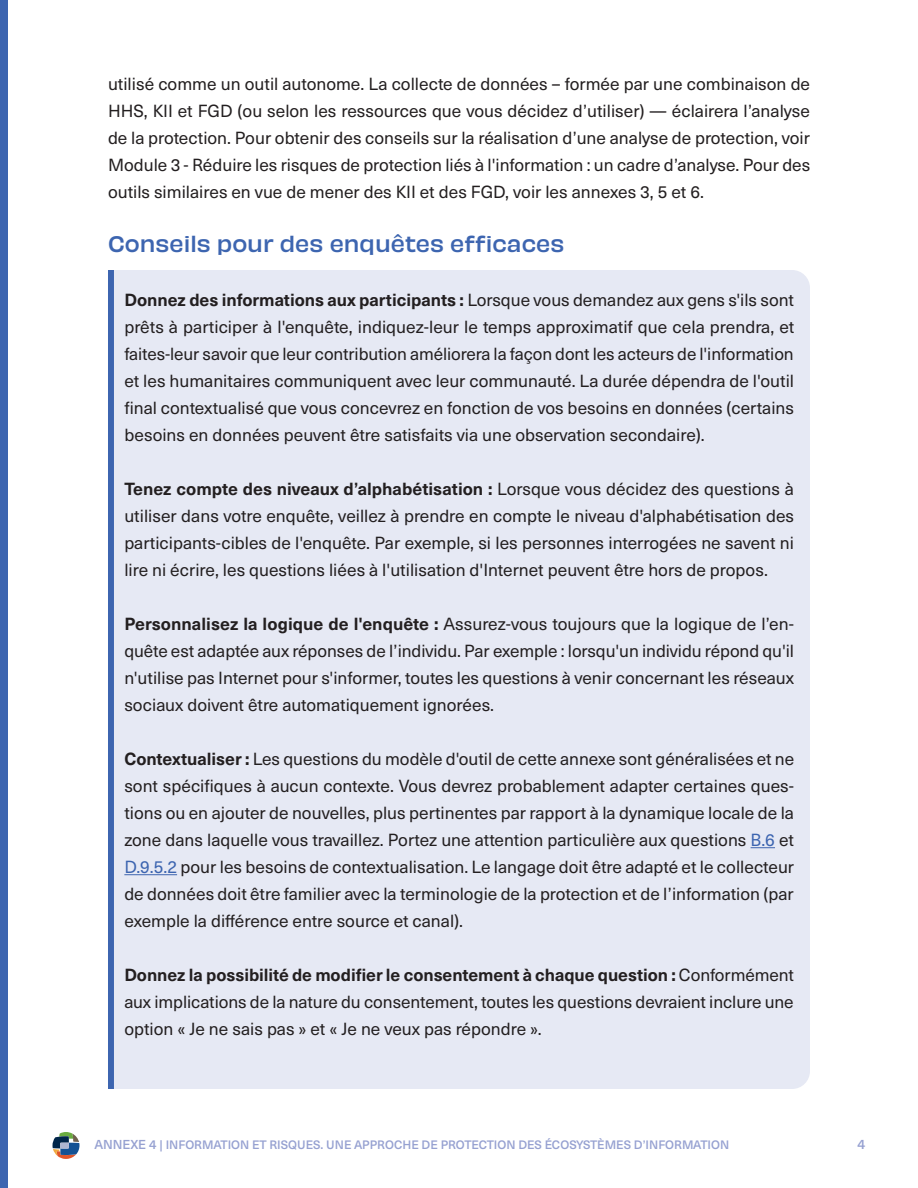
<style>
.page{position:relative;width:918px;height:1188px;background:#fff}
.page>*{position:absolute;margin:0;border:0;box-sizing:border-box;transform-origin:0 0}
.t1{font:500 21px "Obviously";color:#3d65b0}
.body{font:17.25px/27px "Neue Haas Unica W1 G";color:#231f20;text-align:justify}
.t2{font:500 13.5px "Neue Haas Unica W1 G";color:#96a1d1}
.pg_title_small{font:500 12px "Neue Haas Unica W1 G";color:#96a1d1}
.s1{font-weight:700}
.s2{color:#3d65b0}
.s3{font-size:12.75px}
</style>
<div class="page">
<svg style="left:52px;top:1132px;width:28px;height:27px"></svg>
<div style="left:114px;top:270px;width:696px;height:819px;background:#e6e9f4"></div>
<div style="left:108px;top:270px;width:6px;height:819px;background:#3d65b0"></div>
<svg style="left:751px;top:847px;width:24px;height:1px"></svg>
<hr style="left:124px;top:874px;width:53px;height:1px;background:#3d65b0">
<div style="left:0;top:0;width:8px;height:1188px;background:#3d65b0"></div>
<p class="body" style="left:108px;top:69px;width:704px">utilisé comme un outil autonome. La collecte de données – formée par une combinaison de HHS, KII et FGD (ou selon les ressources que vous décidez d’utiliser) — éclairera l’analyse de la protection. Pour obtenir des conseils sur la réalisation d’une analyse de protection, voir Module 3 - Réduire les risques de protection liés à l'information : un cadre d’analyse. Pour des outils similaires en vue de mener des KII et des FGD, voir les annexes 3, 5 et 6.</p>
<h3 class="t1" style="left:108px;top:227px;width:458px">Conseils pour des enquêtes efficaces</h3>
<p class="body" style="left:124px;top:285px;width:672px"><span class="s1">Donnez des informations aux participants :</span> Lorsque vous demandez aux gens s'ils sont prêts à participer à l'enquête, indiquez-leur le temps approximatif que cela prendra, et faites-leur savoir que leur contribution améliorera la façon dont les acteurs de l'information et les humanitaires communiquent avec leur communauté. La durée dépendra de l'outil final contextualisé que vous concevrez en fonction de vos besoins en données (certains besoins en données peuvent être satisfaits via une observation secondaire).</p>
<p class="body" style="left:124px;top:474px;width:671px"><span class="s1">Tenez compte des niveaux d’alphabétisation :</span> Lorsque vous décidez des questions à utiliser dans votre enquête, veillez à prendre en compte le niveau d'alphabétisation des participants-cibles de l'enquête. Par exemple, si les personnes interrogées ne savent ni lire ni écrire, les questions liées à l'utilisation d'Internet peuvent être hors de propos.</p>
<p class="body" style="left:124px;top:609px;width:671px"><span class="s1">Personnalisez la logique de l'enquête :</span> Assurez-vous toujours que la logique de l’en&shy;quête est adaptée aux réponses de l’individu. Par exemple : lorsqu'un individu répond qu'il n'utilise pas Internet pour s'informer, toutes les questions à venir concernant les réseaux sociaux doivent être automatiquement ignorées.</p>
<p class="body" style="left:124px;top:744px;width:671px"><span class="s1">Contextualiser :</span> Les questions du modèle d'outil de cette annexe sont généralisées et ne sont spécifiques à aucun contexte. Vous devrez probablement adapter certaines ques&shy;tions ou en ajouter de nouvelles, plus pertinentes par rapport à la dynamique locale de la zone dans laquelle vous travaillez. Portez une attention particulière aux questions <span class="s2">B.6</span> et <span class="s2">D.9.5.2</span> pour les besoins de contextualisation. Le langage doit être adapté et le collecteur de données doit être familier avec la terminologie de la protection et de l’information (par exemple la différence entre source et canal).</p>
<p class="body" style="left:124px;top:960px;width:671px"><span class="s1">Donnez la possibilité de modifier le consentement à chaque question :</span> Conformément aux implications de la nature du consentement, toutes les questions devraient inclure une option « Je ne sais pas » et « Je ne veux pas répondre ».</p>
<p class="pg_title_small" style="left:94px;top:1135px;width:636px"><span class="s3">ANNEXE 4</span> | INFORMATION ET RISQUES. UNE APPROCHE DE PROTECTION DES ÉCOSYSTÈMES D’INFORMATION</p>
<p class="t2" style="left:858px;top:1134px;width:9px">4</p>
</div>
